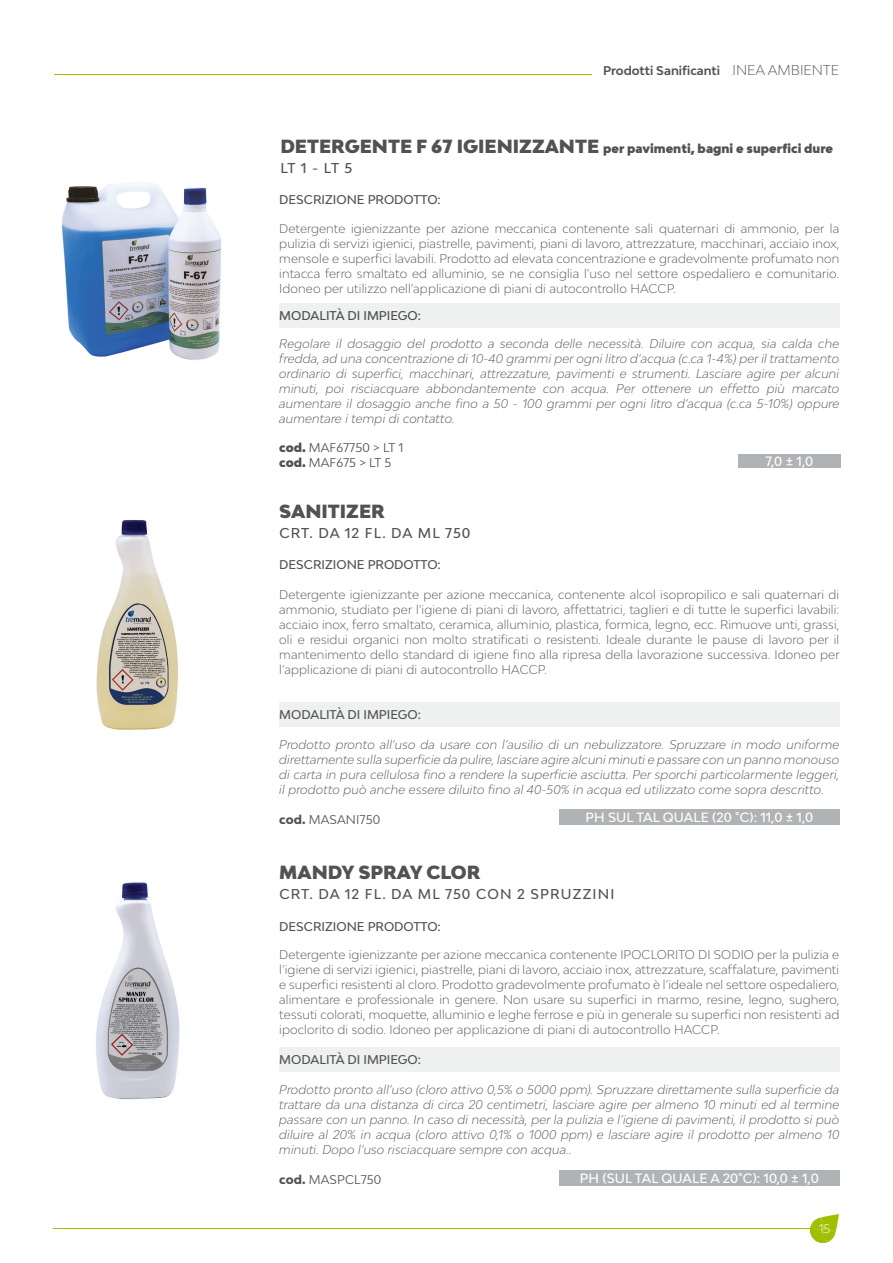
<style>
.page{position:relative;width:893px;height:1263px;background:#fff}
.page>*{position:absolute;margin:0;border:0;box-sizing:border-box;transform-origin:0 0}
.t1{font:900 18px "Bw Modelica";color:#515251}
.t2{font:500 13.5px "Bw Modelica";letter-spacing:.08em;color:#515251}
.t3{font:500 12.75px "Bw Modelica";letter-spacing:.01em;color:#fff}
.t4{font:300 12px/15px "Bw Modelica";letter-spacing:.01em;color:#515251;text-align:justify}
.t5{font:italic 300 12px/15px "Bw Modelica";letter-spacing:.01em;color:#515251;text-align:justify}
.t6{font:500 12px "Bw Modelica";color:#515251}
.t7{font:900 12px "Bw Modelica";color:#515251}
.t8{font:12px "Bw Modelica";letter-spacing:.01em;color:#515251}
.t9{font:700 12px "Bw Modelica";color:#515251}
.t10{font:300 12px "Bw Modelica";color:#fff}
.s1{font-weight:300;font-size:13.5px}
.s2{font-size:18px}
.s3{font-weight:900}
.s4{font-weight:800}
</style>
<div class="page">
<hr style="left:53px;top:1228px;width:764px;height:1px;background:#a1bf00">
<svg style="left:810px;top:1214px;width:29px;height:29px"></svg>
<hr style="left:54px;top:74px;width:651px;height:1px;background:#a1bf00">
<div style="left:592px;top:56px;width:139px;height:28px;background:#fff"></div>
<img style="left:96px;top:520px;width:82px;height:210px">
<div style="left:279px;top:702px;width:560px;height:25px;background:#eff0f0"></div>
<div style="left:559px;top:809px;width:280px;height:16px;background:#b0b3b5"></div>
<img style="left:96px;top:882px;width:84px;height:218px">
<div style="left:279px;top:1047px;width:560px;height:25px;background:#eff0f0"></div>
<div style="left:559px;top:1170px;width:280px;height:16px;background:#b0b3b5"></div>
<img style="left:62px;top:183px;width:159px;height:177px">
<div style="left:279px;top:303px;width:560px;height:24px;background:#eff0f0"></div>
<div style="left:738px;top:454px;width:102px;height:14px;background:#b0b3b5"></div>
<p class="t9" style="left:603px;top:63px;width:237px">Prodotti Sanificanti <span class="s1">LINEA AMBIENTE</span></p>
<p class="t7" style="left:280px;top:141px;width:554px"><span class="s2">DETERGENTE F 67 IGIENIZZANTE</span> per pavimenti, bagni e superfici dure</p>
<p class="t2" style="left:280px;top:159px;width:73px">LT 1 - LT 5</p>
<p class="t6" style="left:279px;top:192px;width:163px">DESCRIZIONE PRODOTTO:</p>
<p class="t4" style="left:279px;top:221px;width:562px">Detergente igienizzante per azione meccanica contenente sali quaternari di ammonio, per la pulizia di servizi igienici, piastrelle, pavimenti, piani di lavoro, attrezzature, macchinari, acciaio inox, mensole e superfici lavabili. Prodotto ad elevata concentrazione e gradevolmente profumato non intacca ferro smaltato ed alluminio, se ne consiglia l’uso nel settore ospedaliero e comunitario.<br>Idoneo per utilizzo nell’applicazione di piani di autocontrollo HACCP.</p>
<p class="t6" style="left:279px;top:308px;width:143px">MODALITÀ DI IMPIEGO:</p>
<p class="t5" style="left:279px;top:336px;width:562px">Regolare il dosaggio del prodotto a seconda delle necessità. Diluire con acqua, sia calda che fredda, ad una concentrazione di 10-40 grammi per ogni litro d’acqua (c.ca 1-4%) per il trattamento ordinario di superfici, macchinari, attrezzature, pavimenti e strumenti. Lasciare agire per alcuni minuti, poi risciacquare abbondantemente con acqua. Per ottenere un effetto più marcato aumentare il dosaggio anche fino a 50 - 100 grammi per ogni litro d’acqua (c.ca 5-10%) oppure aumentare i tempi di contatto.</p>
<p class="t8" style="left:279px;top:440px;width:126px"><span class="s3">cod.</span> MAF67750 &gt; LT 1</p>
<p class="t8" style="left:279px;top:455px;width:114px"><span class="s3">cod.</span> MAF675 &gt; LT 5</p>
<p class="t3" style="left:765px;top:453px;width:49px">7,0 ± 1,0</p>
<p class="t1" style="left:279px;top:500px;width:107px">SANITIZER</p>
<p class="t2" style="left:279px;top:524px;width:193px">CRT. DA 12 FL. DA ML 750</p>
<p class="t6" style="left:279px;top:557px;width:163px">DESCRIZIONE PRODOTTO:</p>
<p class="t4" style="left:279px;top:587px;width:562px">Detergente igienizzante per azione meccanica, contenente alcol isopropilico e sali quaternari di ammonio, studiato per l’igiene di piani di lavoro, affettatrici, taglieri e di tutte le superfici lavabili: acciaio inox, ferro smaltato, ceramica, alluminio, plastica, formica, legno, ecc. Rimuove unti, grassi, oli e residui organici non molto stratificati o resistenti. Ideale durante le pause di lavoro per il mantenimento dello standard di igiene fino alla ripresa della lavorazione successiva. Idoneo per l’applicazione di piani di autocontrollo HACCP.</p>
<p class="t6" style="left:279px;top:707px;width:143px">MODALITÀ DI IMPIEGO:</p>
<p class="t5" style="left:279px;top:737px;width:562px">Prodotto pronto all’uso da usare con l’ausilio di un nebulizzatore. Spruzzare in modo uniforme direttamente sulla superficie da pulire, lasciare agire alcuni minuti e passare con un panno monouso di carta in pura cellulosa fino a rendere la superficie asciutta. Per sporchi particolarmente leggeri, il prodotto può anche essere diluito fino al 40-50% in acqua ed utilizzato come sopra descritto.</p>
<p class="t8" style="left:279px;top:812px;width:102px"><span class="s4">cod.</span> MASANI750</p>
<p class="t3" style="left:585px;top:809px;width:229px">PH SUL TAL QUALE (20 °C): 11,0 ± 1,0</p>
<p class="t1" style="left:279px;top:861px;width:203px">MANDY SPRAY CLOR</p>
<p class="t2" style="left:279px;top:885px;width:337px">CRT. DA 12 FL. DA ML 750 CON 2 SPRUZZINI</p>
<p class="t6" style="left:279px;top:918px;width:163px">DESCRIZIONE PRODOTTO:</p>
<p class="t4" style="left:279px;top:947px;width:562px">Detergente igienizzante per azione meccanica contenente IPOCLORITO DI SODIO per la pulizia e l’igiene di servizi igienici, piastrelle, piani di lavoro, acciaio inox, attrezzature, scaffalature, pavimenti e superfici resistenti al cloro. Prodotto gradevolmente profumato è l’ideale nel settore ospedaliero, alimentare e professionale in genere. Non usare su superfici in marmo, resine, legno, sughero, tessuti colorati, moquette, alluminio e leghe ferrose e più in generale su superfici non resistenti ad ipoclorito di sodio. Idoneo per applicazione di piani di autocontrollo HACCP.</p>
<p class="t6" style="left:279px;top:1052px;width:143px">MODALITÀ DI IMPIEGO:</p>
<p class="t5" style="left:279px;top:1082px;width:562px">Prodotto pronto all’uso (cloro attivo 0,5% o 5000 ppm). Spruzzare direttamente sulla superficie da trattare da una distanza di circa 20 centimetri, lasciare agire per almeno 10 minuti ed al termine passare con un panno. In caso di necessità, per la pulizia e l’igiene di pavimenti, il prodotto si può diluire al 20% in acqua (cloro attivo 0,1% o 1000 ppm) e lasciare agire il prodotto per almeno 10 minuti. Dopo l’uso risciacquare sempre con acqua..</p>
<p class="t8" style="left:279px;top:1172px;width:103px"><span class="s4">cod.</span> MASPCL750</p>
<p class="t3" style="left:580px;top:1170px;width:240px">PH (SUL TAL QUALE A 20°C): 10,0 ± 1,0</p>
<p class="t10" style="left:819px;top:1221px;width:13px">15</p>
</div>
